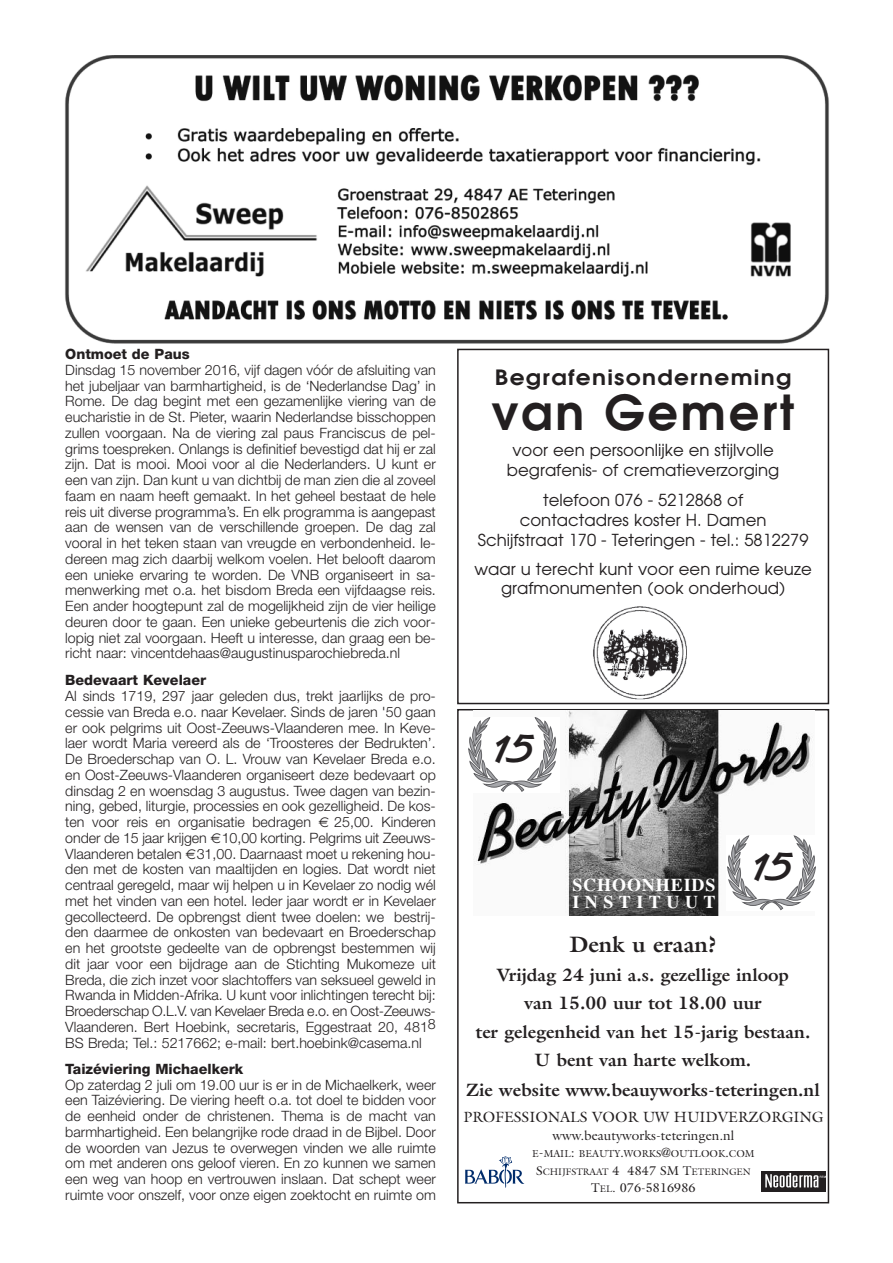
<style>
.page{position:relative;width:893px;height:1263px;background:#fff}
.page>*{position:absolute;margin:0;border:0;box-sizing:border-box;transform-origin:0 0}
.t1{font:600 48px "Avant Garde";letter-spacing:.055em;color:#231f20}
.t2{font:700 40.95px "Van Dijk LT";color:#231f20}
.t3{font:700 22.5px "Galliard";color:#231f20}
.t4{font:600 21px "Avant Garde";letter-spacing:.055em;color:#231f20;scale:1.11 1}
.t5{font:700 18px/28.8px "Galliard";color:#231f20;text-align:center}
.t6{font:700 18px/17px "Times";letter-spacing:.05em;color:#fff}
.t7{font:16.5px/19.8px "Avant Garde";color:#231f20;text-align:center}
.t8{font:14.85px "Galliard";color:#231f20}
.t9{font:300 14.25px/15.8px "Helvetica Neue";color:#231f20;text-align:justify}
.t10{font:800 14.25px "Helvetica Neue";color:#231f20}
.t11{font:13.5px "Galliard";color:#231f20}
.t12{font:12.75px "Galliard";color:#231f20}
.t13{font:10.2px "Galliard";color:#231f20}
.t14{font:9.6px "Galliard";color:#231f20}
.s1{font-size:13.5px}
.s2{font-size:12.75px}
.s3{font-size:9.6px}
</style>
<div class="page">
<div style="left:457px;top:349px;width:372px;height:355px;border:2px solid #231f20"></div>
<img style="left:593px;top:606px;width:94px;height:94px">
<div style="left:457px;top:709px;width:372px;height:494px;border:2px solid #231f20"></div>
<img style="left:474px;top:710px;width:341px;height:205px">
<div style="left:761px;top:1172px;width:64px;height:20px;background:#231f20"></div>
<svg style="left:765px;top:1173px;width:60px;height:14px"></svg>
<svg style="left:465px;top:1156px;width:59px;height:32px"></svg>
<div style="left:467px;top:717px;width:93px;height:75px;background:#fff"></div>
<svg style="left:468px;top:717px;width:89px;height:75px"></svg>
<div style="left:726px;top:835px;width:93px;height:76px;background:#fff"></div>
<svg style="left:727px;top:835px;width:89px;height:75px"></svg>
<img style="left:65px;top:55px;width:764px;height:289px">
<p class="t10" style="left:65px;top:349px;width:126px">Ontmoet de Paus</p>
<p class="t9" style="left:65px;top:363px;width:372px">Dinsdag 15 november 2016, vijf dagen vóór de afsluiting van het jubeljaar van barmhartigheid, is de ‘Nederlandse Dag’ in Rome. De dag begint met een gezamenlijke viering van de eucharistie in de St. Pieter, waarin Nederlandse bisschoppen zullen voorgaan. Na de viering zal paus Franciscus de pel&shy;grims toespreken. Onlangs is definitief bevestigd dat hij er zal zijn. Dat is mooi. Mooi voor al die Nederlanders. U kunt er een van zijn. Dan kunt u van dichtbij de man zien die al zoveel faam en naam heeft gemaakt. In het geheel bestaat de hele reis uit diverse programma’s. En elk programma is aangepast aan de wensen van de verschillende groepen. De dag zal vooral in het teken staan van vreugde en verbondenheid. Ie&shy;dereen mag zich daarbij welkom voelen. Het belooft daarom een unieke ervaring te worden. De VNB organiseert in sa&shy;menwerking met o.a. het bisdom Breda een vijfdaagse reis.<br>Een ander hoogtepunt zal de mogelijkheid zijn de vier heilige deuren door te gaan. Een unieke gebeurtenis die zich voor&shy;lopig niet zal voorgaan. Heeft u interesse, dan graag een be&shy;richt naar: vincentdehaas@augustinusparochiebreda.nl</p>
<p class="t10" style="left:65px;top:675px;width:142px">Bedevaart Kevelaer</p>
<p class="t9" style="left:65px;top:689px;width:372px">Al sinds 1719, 297 jaar geleden dus, trekt jaarlijks de pro&shy;cessie van Breda e.o. naar Kevelaer. Sinds de jaren '50 gaan er ook pelgrims uit Oost-Zeeuws-Vlaanderen mee. In Keve&shy;laer wordt Maria vereerd als de ‘Troosteres der Bedrukten’.<br>De Broederschap van O. L. Vrouw van Kevelaer Breda e.o. en Oost-Zeeuws-Vlaanderen organiseert deze bedevaart op dinsdag 2 en woensdag 3 augustus. Twee dagen van bezin&shy;ning, gebed, liturgie, processies en ook gezelligheid. De kos&shy;ten voor reis en organisatie bedragen</p>
<p class="t9" style="left:65px;top:815px;width:372px;text-indent:269px">25,00. Kinderen onder de 15 jaar krijgen 10,00 korting. Pelgrims uit Zeeuws-Vlaanderen betalen 31,00. Daarnaast moet u rekening hou&shy;den met de kosten van maaltijden en logies. Dat wordt niet centraal geregeld, maar wij helpen u in Kevelaer zo nodig wél met het vinden van een hotel. Ieder jaar wordt er in Kevelaer gecollecteerd. De opbrengst dient twee doelen: we bestrij&shy;den daarmee de onkosten van bedevaart en Broederschap en het grootste gedeelte van de opbrengst bestemmen wij dit jaar voor een bijdrage aan de Stichting Mukomeze uit Breda, die zich inzet voor slachtoffers van seksueel geweld in Rwanda in Midden-Afrika. U kunt voor inlichtingen terecht bij:<br>Broederschap O.L.V. van Kevelaer Breda e.o. en Oost-Zeeuws-Vlaanderen. Bert Hoebink, secretaris, Eggestraat 20, 4818<br>BS Breda; Tel.: 5217662; e-mail: bert.hoebink@casema.nl</p>
<p class="t10" style="left:65px;top:1064px;width:180px">Taizéviering Michaelkerk</p>
<p class="t9" style="left:65px;top:1078px;width:372px">Op zaterdag 2 juli om 19.00 uur is er in de Michaelkerk, weer een Taizéviering. De viering heeft o.a. tot doel te bidden voor de eenheid onder de christenen. Thema is de macht van barmhartigheid. Een belangrijke rode draad in de Bijbel. Door de woorden van Jezus te overwegen vinden we alle ruimte om met anderen ons geloof vieren. En zo kunnen we samen een weg van hoop en vertrouwen inslaan. Dat schept weer ruimte voor onszelf, voor onze eigen zoektocht en ruimte om</p>
<h3 class="t4" style="left:495px;top:366px;width:269px">Begrafenisonderneming</h3>
<h1 class="t1" style="left:492px;top:386px;width:304px">van Gemert</h1>
<p class="t7" style="left:507px;top:440px;width:274px">voor een persoonlijke en stijlvolle begrafenis- of crematieverzorging</p>
<p class="t7" style="left:478px;top:490px;width:332px">telefoon 076 - 5212868 of<br>contactadres koster H. Damen<br>Schijfstraat 170 - Teteringen - tel.: 5812279</p>
<p class="t7" style="left:475px;top:559px;width:339px">waar u terecht kunt voor een ruime keuze grafmonumenten (ook onderhoud)</p>
<h2 class="t2" style="left:493px;top:722px;width:42px">15</h2>
<p class="t6" style="left:572px;top:878px;width:145px">SCHOONHEIDS<br>INSTITUUT</p>
<h2 class="t2" style="left:751px;top:840px;width:42px">15</h2>
<h3 class="t3" style="left:569px;top:931px;width:149px">Denk u eraan?</h3>
<p class="t5" style="left:466px;top:960px;width:355px">Vrijdag 24 juni a.s. gezellige inloop<br>van 15.00 uur tot 18.00 uur<br>ter gelegenheid van het 15-jarig bestaan.<br>U bent van harte welkom.<br>Zie website www.beauyworks-teteringen.nl</p>
<p class="t8" style="left:463px;top:1108px;width:361px">PROFESSIONALS VOOR UW HUIDVERZORGING</p>
<p class="t11" style="left:552px;top:1128px;width:183px">www.beautyworks-teteringen.nl</p>
<p class="t13" style="left:532px;top:1147px;width:224px">E<span class="s1">-</span>MAIL<span class="s1">:</span> BEAUTY<span class="s1">.</span>WORKS<span class="s1">@</span>OUTLOOK<span class="s1">.</span>COM</p>
<p class="t14" style="left:536px;top:1166px;width:216px"><span class="s2">S</span>CHIJFSTRAAT <span class="s2">4 4847 SM T</span>ETERINGEN</p>
<p class="t12" style="left:591px;top:1180px;width:106px">T<span class="s3">EL</span>. 076-5816986</p>
</div>
